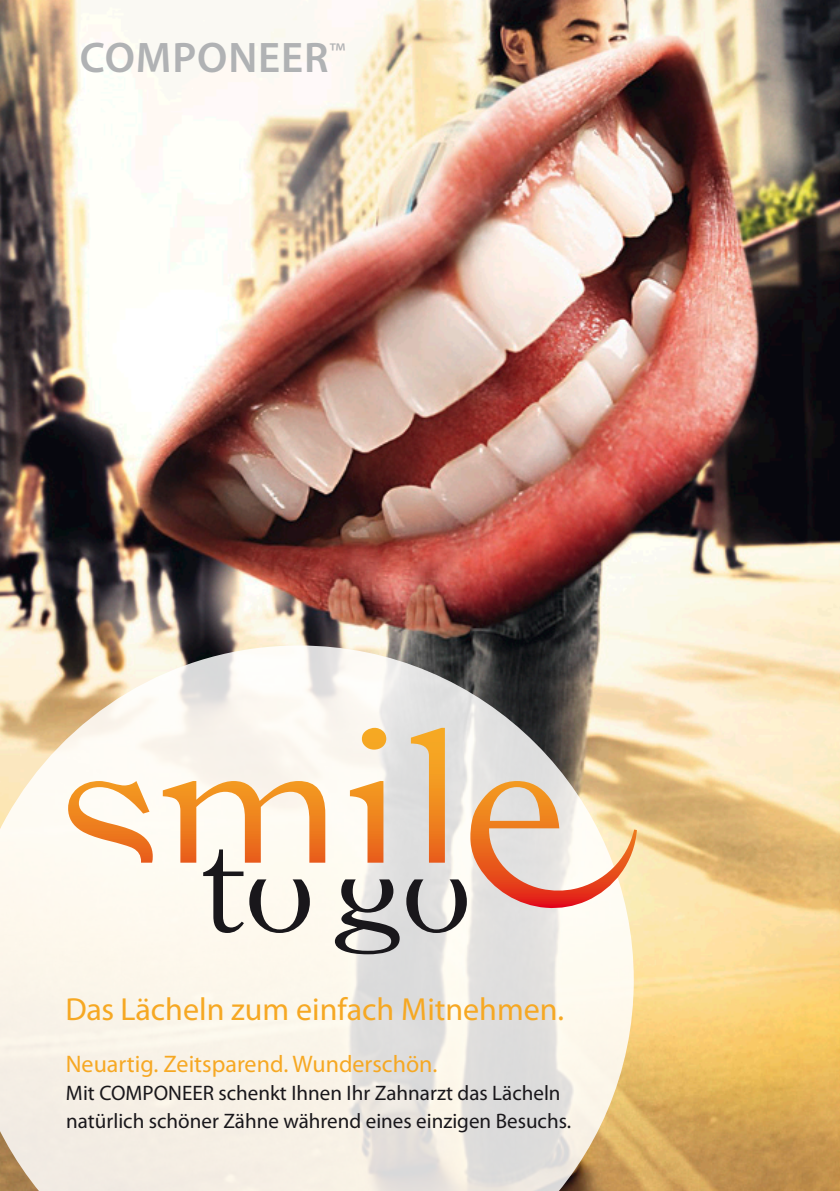
<style>
.page{position:relative;width:840px;height:1191px;background:#fff}
.page>*{position:absolute;margin:0;border:0;box-sizing:border-box;transform-origin:0 0}
.t1{font:600 43px "Myriad Pro";letter-spacing:.02em;color:#b0b2b4}
.t2{font:32px "Myriad Pro";color:#f6a823}
.t3{font:24px "Myriad Pro";color:#f6a823}
.t4{font:21px/28px "Myriad Pro";color:#19171b}
</style>
<div class="page">
<img style="left:0;top:0;width:839px;height:1191px">
<svg style="left:0;top:645px;width:633px;height:546px;background:#e7e0d5"></svg>
<svg style="left:203px;top:909px;width:263px;height:45px"></svg>
<svg style="left:68px;top:728px;width:568px;height:181px"></svg>
<h1 class="t1" style="left:80px;top:30px;width:267px">COMPONEER<sup>™</sup></h1>
<h2 class="t2" style="left:65px;top:990px;width:500px">Das Lächeln zum einfach Mitnehmen.</h2>
<p class="t3" style="left:66px;top:1049px;width:373px">Neuartig. Zeitsparend. Wunderschön.</p>
<p class="t4" style="left:66px;top:1079px;width:506px">Mit COMPONEER schenkt Ihnen Ihr Zahnarzt das Lächeln natürlich schöner Zähne während eines einzigen Besuchs.</p>
</div>
